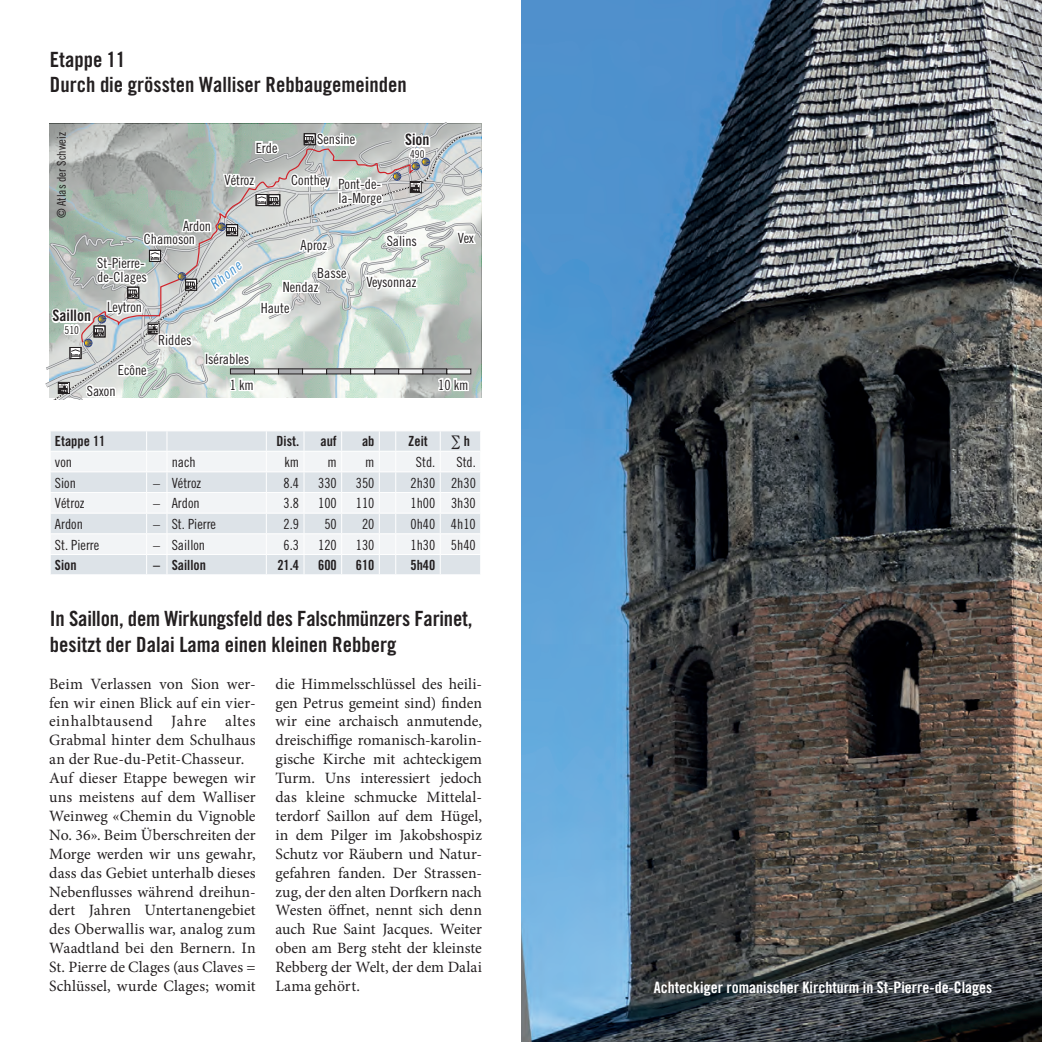
<style>
.page{position:relative;width:1042px;height:1042px;background:#fff}
.page>*{position:absolute;margin:0;border:0;box-sizing:border-box;transform-origin:0 0}
.t1{font:21px/25.2px "Trade Gothic Bold Cond Twenty";color:#231f20}
.t2{font:15.75px/18.9px "Minion Pro";letter-spacing:.005em;color:#231f20}
.t3{font:15.75px "Trade Gothic Bold Cond Twenty";color:#fff}
.t4{font:15.75px "Trade Gothic Bold Cond Twenty";color:#231f20}
.t5{font:14px/14px "Trade Gothic Cond Eighteen";color:#231f20}
.t6{font:14px "Trade Gothic Bold Cond Twenty";color:#231f20}
.t7{font:14px "Trade Gothic Cond Eighteen Obl";color:#3f90cd}
.t8{font:12.08px "Trade Gothic Cond Eighteen";color:#231f20}
.t9{font:10.85px "Trade Gothic Cond Eighteen";color:#231f20}
</style>
<div class="page">
<img style="left:521px;top:0;width:521px;height:1042px">
<svg style="left:45px;top:122px;width:438px;height:452px"></svg>
<h1 class="t1" style="left:50px;top:47px;width:358px">Etappe 11<br>Durch die grössten Walliser Rebbaugemeinden</h1>
<p class="t8" style="left:54px;top:218px;width:88px;rotate:-90deg">© Atlas der Schweiz</p>
<p class="t5" style="left:183px;top:219px;width:29px">Ardon</p>
<p class="t5" style="left:144px;top:232px;width:53px">Chamoson</p>
<p class="t5" style="left:256px;top:140px;width:23px">Erde</p>
<p class="t5" style="left:317px;top:132px;width:40px">Sensine</p>
<p class="t5" style="left:224px;top:173px;width:31px">Vétroz</p>
<p class="t5" style="left:291px;top:173px;width:40px">Conthey</p>
<p class="t5" style="left:338px;top:177px;width:45px">Pont-de&shy;la-Morge</p>
<p class="t4" style="left:405px;top:130px;width:26px">Sion</p>
<p class="t9" style="left:410px;top:147px;width:16px">490</p>
<p class="t5" style="left:301px;top:238px;width:28px">Aproz</p>
<p class="t5" style="left:387px;top:234px;width:32px">Salins</p>
<p class="t5" style="left:97px;top:256px;width:51px">St-Pierre&shy;de-Clages</p>
<p class="t4" style="left:53px;top:306px;width:40px">Saillon</p>
<p class="t9" style="left:65px;top:323px;width:16px">510</p>
<p class="t5" style="left:107px;top:300px;width:36px">Leytron</p>
<p class="t5" style="left:118px;top:363px;width:30px">Ecône</p>
<p class="t5" style="left:158px;top:333px;width:35px">Riddes</p>
<p class="t7" style="left:206px;top:280px;width:37px;rotate:-40deg">Rhone</p>
<p class="t5" style="left:317px;top:266px;width:31px">Basse</p>
<p class="t5" style="left:261px;top:276px;width:59px;line-height:21px;text-indent:22px">Nendaz<br>Haute</p>
<p class="t5" style="left:205px;top:352px;width:46px">Isérables</p>
<p class="t5" style="left:366px;top:274px;width:52px">Veysonnaz</p>
<p class="t5" style="left:458px;top:230px;width:17px">Vex</p>
<p class="t5" style="left:87px;top:384px;width:30px">Saxon</p>
<p class="t5" style="left:230px;top:377px;width:26px">1 km</p>
<p class="t5" style="left:438px;top:377px;width:32px">10 km</p>
<p class="t6" style="left:55px;top:433px;width:52px">Etappe 11</p>
<p class="t6" style="left:277px;top:433px;width:24px">Dist.</p>
<p class="t6" style="left:320px;top:433px;width:18px">auf</p>
<p class="t6" style="left:362px;top:433px;width:14px">ab</p>
<p class="t6" style="left:408px;top:433px;width:21px">Zeit</p>
<p class="t6" style="left:451px;top:433px;width:21px">∑ h</p>
<p class="t5" style="left:55px;top:455px;width:19px">von</p>
<p class="t5" style="left:172px;top:455px;width:26px">nach</p>
<p class="t5" style="left:284px;top:455px;width:16px">km</p>
<p class="t5" style="left:327px;top:455px;width:11px">m</p>
<p class="t5" style="left:365px;top:455px;width:11px">m</p>
<p class="t5" style="left:416px;top:455px;width:21px">Std.</p>
<p class="t5" style="left:456px;top:455px;width:21px">Std.</p>
<p class="t5" style="left:55px;top:475px;width:22px">Sion</p>
<p class="t5" style="left:153px;top:475px;width:50px">– Vétroz</p>
<p class="t5" style="left:284px;top:475px;width:17px">8.4</p>
<p class="t5" style="left:318px;top:475px;width:20px">330</p>
<p class="t5" style="left:356px;top:475px;width:20px">350</p>
<p class="t5" style="left:410px;top:475px;width:67px">2h30 2h30</p>
<p class="t5" style="left:55px;top:496px;width:31px">Vétroz</p>
<p class="t5" style="left:153px;top:496px;width:48px">– Ardon</p>
<p class="t5" style="left:284px;top:496px;width:17px">3.8</p>
<p class="t5" style="left:318px;top:496px;width:20px">100</p>
<p class="t5" style="left:356px;top:496px;width:20px">110</p>
<p class="t5" style="left:410px;top:496px;width:67px">1h00 3h30</p>
<p class="t5" style="left:55px;top:517px;width:29px">Ardon</p>
<p class="t5" style="left:153px;top:517px;width:64px">– St. Pierre</p>
<p class="t5" style="left:284px;top:517px;width:17px">2.9</p>
<p class="t5" style="left:324px;top:517px;width:14px">50</p>
<p class="t5" style="left:362px;top:517px;width:14px">20</p>
<p class="t5" style="left:410px;top:517px;width:67px">0h40 4h10</p>
<p class="t5" style="left:55px;top:537px;width:46px">St. Pierre</p>
<p class="t5" style="left:153px;top:537px;width:53px">– Saillon</p>
<p class="t5" style="left:284px;top:537px;width:17px">6.3</p>
<p class="t5" style="left:318px;top:537px;width:20px">120</p>
<p class="t5" style="left:356px;top:537px;width:20px">130</p>
<p class="t5" style="left:410px;top:537px;width:67px">1h30 5h40</p>
<p class="t6" style="left:55px;top:556px;width:23px">Sion</p>
<p class="t6" style="left:153px;top:556px;width:54px">– Saillon</p>
<p class="t6" style="left:277px;top:556px;width:23px">21.4</p>
<p class="t6" style="left:318px;top:556px;width:20px">600</p>
<p class="t6" style="left:356px;top:556px;width:20px">610</p>
<p class="t6" style="left:410px;top:556px;width:26px">5h40</p>
<h1 class="t1" style="left:50px;top:606px;width:424px">In Saillon, dem Wirkungsfeld des Falschmünzers Farinet, besitzt der Dalai Lama einen kleinen Rebberg</h1>
<p class="t2" style="left:49px;top:674px;width:208px">Beim Verlassen von Sion wer&shy;fen wir einen Blick auf ein vier&shy;einhalbtausend Jahre altes<br>Grabmal hinter dem Schulhaus an der Rue-du-Petit-Chasseur.<br>Auf dieser Etappe bewegen wir uns meistens auf dem Walliser<br>Weinweg «Chemin du Vignoble<br>No. 36». Beim Überschreiten der<br>Morge werden wir uns gewahr, dass das Gebiet unterhalb dieses<br>Nebenflusses während dreihun&shy;dert Jahren Untertanengebiet des Oberwallis war, analog zum<br>Waadtland bei den Bernern. In<br>St. Pierre de Clages (aus Claves =<br>Schlüssel, wurde Clages; womit</p>
<p class="t2" style="left:275px;top:674px;width:208px;text-align:justify">die Himmelsschlüssel des heili&shy;gen Petrus gemeint sind) finden wir eine archaisch anmutende, dreischiffige romanisch-karolin&shy;gische Kirche mit achteckigem Turm. Uns interessiert jedoch das kleine schmucke Mittelal&shy;terdorf Saillon auf dem Hügel, in dem Pilger im Jakobshospiz Schutz vor Räubern und Natur&shy;gefahren fanden. Der Strassen&shy;zug, der den alten Dorfkern nach Westen öffnet, nennt sich denn auch Rue Saint Jacques. Weiter oben am Berg steht der kleinste Rebberg der Welt, der dem Dalai Lama gehört.</p>
<p class="t3" style="left:654px;top:977px;width:340px">Achteckiger romanischer Kirchturm in St-Pierre-de-Clages</p>
</div>
